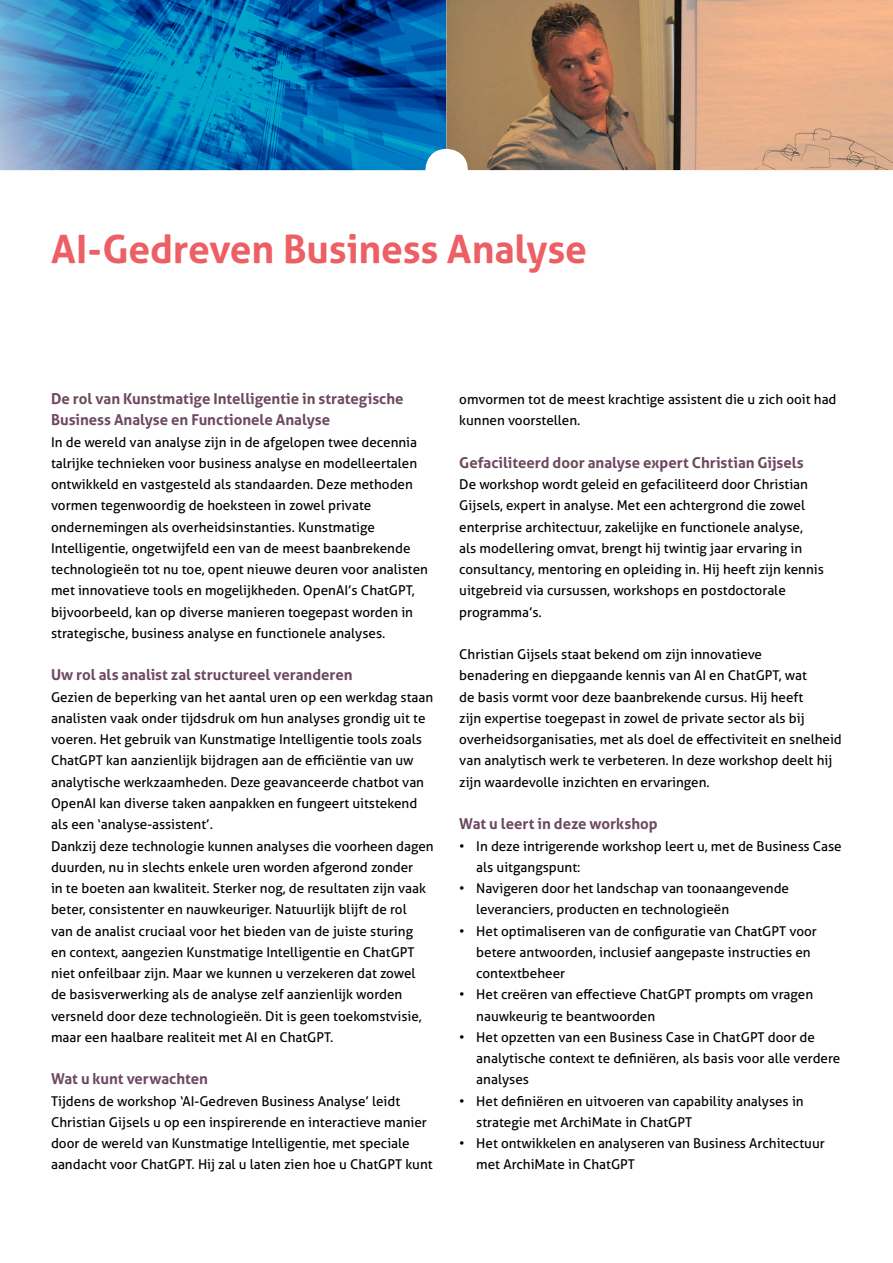
<style>
.page{position:relative;width:893px;height:1263px;background:#fff}
.page>*{position:absolute;margin:0;border:0;box-sizing:border-box;transform-origin:0 0}
.t1{font:700 39px "Aller";letter-spacing:-.005em;color:#ec5f65}
.t2{font:700 15px/21.3px "Aller";color:#6d4960}
.t3{font:13.5px/21.3px "Aller";color:#000}
</style>
<div class="page">
<img style="left:0;top:0;width:446px;height:170px">
<svg style="left:446px;top:0;width:447px;height:170px;background:#bb9070"></svg>
<h1 class="t1" style="left:51px;top:225px;width:537px">AI-Gedreven Business Analyse</h1>
<p class="t2" style="left:51px;top:388px;width:354px">De rol van Kunstmatige Intelligentie in strategische<br>Business Analyse en Functionele Analyse</p>
<p class="t3" style="left:51px;top:431px;width:378px">In de wereld van analyse zijn in de afgelopen twee decennia talrijke technieken voor business analyse en modelleertalen ontwikkeld en vastgesteld als standaarden. Deze methoden vormen tegenwoordig de hoeksteen in zowel private ondernemingen als overheidsinstanties. Kunstmatige Intelligentie, ongetwijfeld een van de meest baanbrekende technologieën tot nu toe, opent nieuwe deuren voor analisten met innovatieve tools en mogelijkheden. OpenAI’s ChatGPT, bijvoorbeeld, kan op diverse manieren toegepast worden in strategische, business analyse en functionele analyses.</p>
<p class="t2" style="left:51px;top:664px;width:303px">Uw rol als analist zal structureel veranderen</p>
<p class="t3" style="left:51px;top:686px;width:384px">Gezien de beperking van het aantal uren op een werkdag staan analisten vaak onder tijdsdruk om hun analyses grondig uit te voeren. Het gebruik van Kunstmatige Intelligentie tools zoals ChatGPT kan aanzienlijk bijdragen aan de efficiëntie van uw analytische werkzaamheden. Deze geavanceerde chatbot van OpenAI kan diverse taken aanpakken en fungeert uitstekend als een ‘analyse-assistent’.<br>Dankzij deze technologie kunnen analyses die voorheen dagen duurden, nu in slechts enkele uren worden afgerond zonder<br>in te boeten aan kwaliteit. Sterker nog, de resultaten zijn vaak beter, consistenter en nauwkeuriger. Natuurlijk blijft de rol<br>van de analist cruciaal voor het bieden van de juiste sturing<br>en context, aangezien Kunstmatige Intelligentie en ChatGPT niet onfeilbaar zijn. Maar we kunnen u verzekeren dat zowel de basisverwerking als de analyse zelf aanzienlijk worden versneld door deze technologieën. Dit is geen toekomstvisie, maar een haalbare realiteit met AI en ChatGPT.</p>
<p class="t2" style="left:51px;top:1068px;width:158px">Wat u kunt verwachten</p>
<p class="t3" style="left:51px;top:1090px;width:383px">Tijdens de workshop ‘AI-Gedreven Business Analyse’ leidt Christian Gijsels u op een inspirerende en interactieve manier door de wereld van Kunstmatige Intelligentie, met speciale aandacht voor ChatGPT. Hij zal u laten zien hoe u ChatGPT kunt</p>
<p class="t3" style="left:459px;top:388px;width:379px">omvormen tot de meest krachtige assistent die u zich ooit had kunnen voorstellen.</p>
<p class="t2" style="left:459px;top:452px;width:346px">Gefaciliteerd door analyse expert Christian Gijsels</p>
<p class="t3" style="left:459px;top:474px;width:366px">De workshop wordt geleid en gefaciliteerd door Christian Gijsels, expert in analyse. Met een achtergrond die zowel enterprise architectuur, zakelijke en functionele analyse,<br>als modellering omvat, brengt hij twintig jaar ervaring in consultancy, mentoring en opleiding in. Hij heeft zijn kennis uitgebreid via cursussen, workshops en postdoctorale programma’s.</p>
<p class="t3" style="left:459px;top:644px;width:384px">Christian Gijsels staat bekend om zijn innovatieve<br>benadering en diepgaande kennis van AI en ChatGPT, wat<br>de basis vormt voor deze baanbrekende cursus. Hij heeft<br>zijn expertise toegepast in zowel de private sector als bij overheidsorganisaties, met als doel de effectiviteit en snelheid van analytisch werk te verbeteren. In deze workshop deelt hij zijn waardevolle inzichten en ervaringen.</p>
<p class="t2" style="left:459px;top:813px;width:200px">Wat u leert in deze workshop</p>
<p class="t3" style="left:476px;top:835px;width:367px;text-indent:-17px">• In deze intrigerende workshop leert u, met de Business Case als uitgangspunt:</p>
<p class="t3" style="left:476px;top:877px;width:314px;text-indent:-17px">• Navigeren door het landschap van toonaangevende leveranciers, producten en technologieën</p>
<p class="t3" style="left:476px;top:920px;width:342px;text-indent:-17px">• Het optimaliseren van de configuratie van ChatGPT voor betere antwoorden, inclusief aangepaste instructies en contextbeheer</p>
<p class="t3" style="left:476px;top:984px;width:338px;text-indent:-17px">• Het creëren van effectieve ChatGPT prompts om vragen nauwkeurig te beantwoorden</p>
<p class="t3" style="left:476px;top:1026px;width:366px;text-indent:-17px">• Het opzetten van een Business Case in ChatGPT door de analytische context te definiëren, als basis voor alle verdere analyses</p>
<p class="t3" style="left:476px;top:1090px;width:329px;text-indent:-17px">• Het definiëren en uitvoeren van capability analyses in strategie met ArchiMate in ChatGPT</p>
<p class="t3" style="left:476px;top:1133px;width:350px;text-indent:-17px">• Het ontwikkelen en analyseren van Business Architectuur met ArchiMate in ChatGPT</p>
</div>
